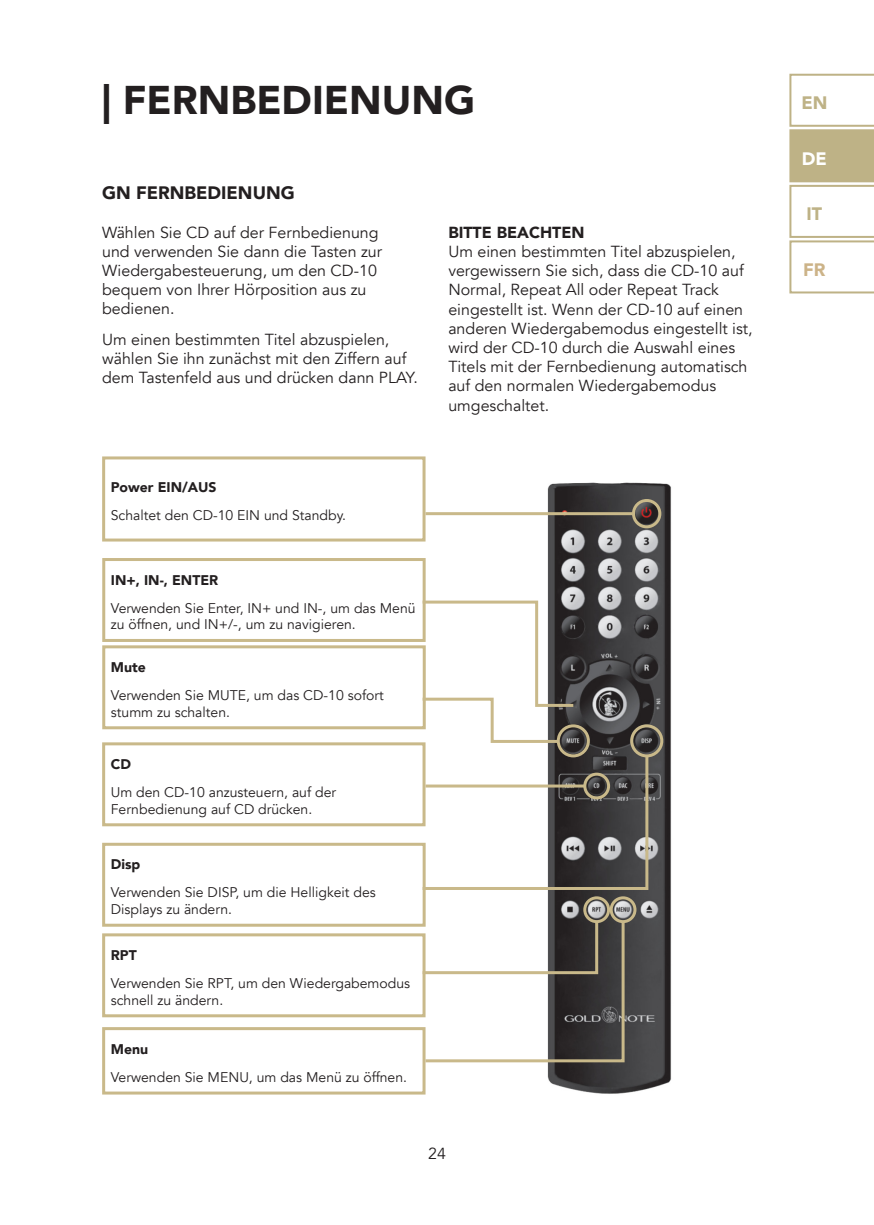
<style>
.page{position:relative;width:874px;height:1225px;background:#fff}
.page>*{position:absolute;margin:0;border:0;box-sizing:border-box;transform-origin:0 0}
.t1{font:900 40px "Avenir";color:#231f20}
.t2{font:900 18px "Avenir";color:#231f20}
.t3{font:900 18px "Avenir";color:#beb286}
.t4{font:900 18px "Avenir";color:#fff}
.t5{font:900 18px "Avenir";color:#ccb388}
.t6{font:16px/19.2px "Avenir";color:#231f20}
.t7{font:900 16px "Avenir";color:#231f20}
.t8{font:14px/16.8px "Avenir";color:#231f20}
.t9{font:900 14px "Avenir";color:#231f20}
</style>
<div class="page">
<svg style="left:789px;top:74px;width:84px;height:219px"></svg>
<img style="left:524px;top:482px;width:147px;height:612px">
<div style="left:631px;top:499px;width:30px;height:29px;border:3px solid #c9b98a;border-radius:50%"></div>
<div style="left:583px;top:896px;width:26px;height:27px;border:3px solid #c9b98a;border-radius:50%"></div>
<div style="left:609px;top:896px;width:27px;height:27px;border:3px solid #c9b98a;border-radius:50%"></div>
<div style="left:630px;top:724px;width:33px;height:33px;border:3px solid #c9b98a;border-radius:50%"></div>
<div style="left:556px;top:724px;width:33px;height:33px;border:3px solid #c9b98a;border-radius:50%"></div>
<div style="left:102px;top:456px;width:323px;height:85px;border:3px solid #c9b98a"></div>
<div style="left:102px;top:742px;width:323px;height:84px;border:3px solid #c9b98a"></div>
<div style="left:102px;top:645px;width:323px;height:84px;border:3px solid #c9b98a"></div>
<div style="left:102px;top:842px;width:323px;height:84px;border:3px solid #c9b98a"></div>
<div style="left:102px;top:558px;width:323px;height:84px;border:3px solid #c9b98a"></div>
<div style="left:102px;top:1027px;width:323px;height:67px;border:3px solid #c9b98a"></div>
<div style="left:102px;top:933px;width:323px;height:84px;border:3px solid #c9b98a"></div>
<hr style="left:425px;top:512px;width:206px;height:3px;background:#c9b98a">
<svg style="left:419px;top:599px;width:157px;height:145px"></svg>
<svg style="left:419px;top:752px;width:230px;height:139px"></svg>
<svg style="left:419px;top:918px;width:206px;height:145px"></svg>
<p class="t1" style="left:102px;top:65px;width:374px">| FERNBEDIENUNG</p>
<p class="t2" style="left:102px;top:177px;width:194px">GN FERNBEDIENUNG</p>
<p class="t6" style="left:102px;top:223px;width:281px">Wählen Sie CD auf der Fernbedienung und verwenden Sie dann die Tasten zur<br>Wiedergabesteuerung, um den CD-10 bequem von Ihrer Hörposition aus zu bedienen.</p>
<p class="t6" style="left:102px;top:330px;width:317px">Um einen bestimmten Titel abzuspielen, wählen Sie ihn zunächst mit den Ziffern auf dem Tastenfeld aus und drücken dann PLAY.</p>
<p class="t7" style="left:448px;top:218px;width:138px">BITTE BEACHTEN</p>
<p class="t6" style="left:448px;top:242px;width:306px">Um einen bestimmten Titel abzuspielen, vergewissern Sie sich, dass die CD-10 auf Normal, Repeat All oder Repeat Track eingestellt ist. Wenn der CD-10 auf einen anderen Wiedergabemodus eingestellt ist, wird der CD-10 durch die Auswahl eines Titels mit der Fernbedienung automatisch auf den normalen Wiedergabemodus umgeschaltet.</p>
<p class="t9" style="left:111px;top:475px;width:107px">Power EIN/AUS</p>
<p class="t8" style="left:111px;top:507px;width:237px">Schaltet den CD-10 EIN und Standby.</p>
<p class="t9" style="left:111px;top:567px;width:109px">IN+, IN-, ENTER</p>
<p class="t8" style="left:111px;top:599px;width:306px">Verwenden Sie Enter, IN+ und IN-, um das Menü zu öffnen, und IN+/-, um zu navigieren.</p>
<p class="t9" style="left:111px;top:655px;width:36px">Mute</p>
<p class="t8" style="left:111px;top:687px;width:274px">Verwenden Sie MUTE, um das CD-10 sofort stumm zu schalten.</p>
<p class="t9" style="left:111px;top:752px;width:22px">CD</p>
<p class="t8" style="left:111px;top:784px;width:227px">Um den CD-10 anzusteuern, auf der<br>Fernbedienung auf CD drücken.</p>
<p class="t9" style="left:111px;top:852px;width:31px">Disp</p>
<p class="t8" style="left:111px;top:884px;width:266px">Verwenden Sie DISP, um die Helligkeit des<br>Displays zu ändern.</p>
<p class="t9" style="left:111px;top:943px;width:27px">RPT</p>
<p class="t8" style="left:111px;top:975px;width:301px">Verwenden Sie RPT, um den Wiedergabemodus schnell zu ändern.</p>
<p class="t9" style="left:111px;top:1037px;width:39px">Menu</p>
<p class="t8" style="left:111px;top:1069px;width:297px">Verwenden Sie MENU, um das Menü zu öffnen.</p>
<p class="t6" style="left:428px;top:1144px;width:19px">24</p>
<p class="t3" style="left:801px;top:88px;width:28px">EN</p>
<p class="t4" style="left:801px;top:143px;width:27px">DE</p>
<p class="t3" style="left:806px;top:199px;width:17px">IT</p>
<p class="t5" style="left:802px;top:254px;width:24px">FR</p>
</div>
